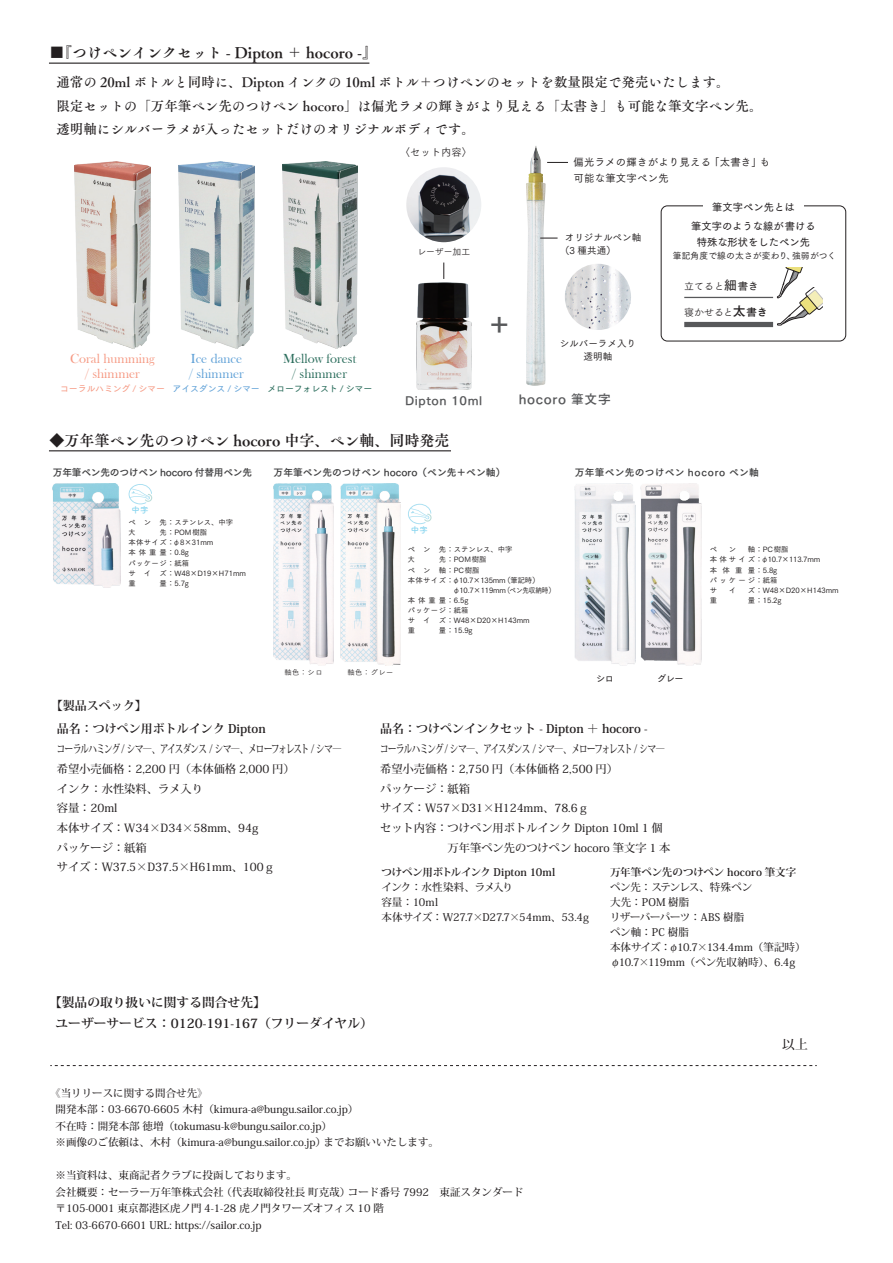
<style>
.page{position:relative;width:893px;height:1263px;background:#fff}
.page>*{position:absolute;margin:0;border:0;box-sizing:border-box;transform-origin:0 0}
.t1{font:32.4px "Tsuku Go Pro D";color:#57585a}
.t2{font:15px "Tsuku A Old Min Pr 6 B";color:#231f20}
.t3{font:13.5px/23.7px "Tsuku A Old Min Pr 6 D";color:#231f20}
.t4{font:13.5px/15px "Bask Old Face";color:#2c6e5d;text-align:center}
.t5{font:13.5px/15px "Bask Old Face";color:#f69b85;text-align:center}
.t6{font:13.5px/15px "Bask Old Face";color:#63a3d8}
.t7{font:700 12.75px/21px "Koz Min Pr 6 N";color:#231f20}
.t8{font:12.75px "Tsuku Go Pro B";letter-spacing:.05em;color:#57585a}
.t9{font:700 12px/22.5px "Koz Min Pr 6 N";color:#231f20}
.t10{font:11.7px "Tsuku Go Pro B";letter-spacing:.05em;color:#57585a}
.t11{font:500 11.25px/19.6px "Koz Min Pr 6 N";color:#231f20;scale:.75 1}
.t12{font:500 10.5px/15px "Koz Min Pr 6 N";color:#231f20}
.t13{font:700 10.5px "Koz Min Pr 6 N";letter-spacing:-.015em;color:#231f20}
.t14{font:10.35px/16.2px "Tsuku Go Pro D";color:#231f20;text-align:center}
.t15{font:10.35px/15.9px "Tsuku Go Pro M";letter-spacing:.025em;color:#231f20}
.t16{font:10.35px "Tsuku Go Pro R";color:#231f20}
.t17{font:9.9px "Tsuku Go Pro R";color:#231f20}
.t18{font:9.75px "Tsuku Go Pro B";color:#3e3e3f}
.t19{font:9.75px "Tsuku Go Pro B";letter-spacing:-.025em;color:#3e3e3f}
.t20{font:9.75px "Tsuku Go Pro B";letter-spacing:.025em;color:#3e3e3f}
.t21{font:9.6px/12.8px "Tsuku Go Pro M";color:#231f20}
.t22{font:9.15px "Tsuku Go Pro D";color:#231f20}
.t23{font:9px "Tsuku Go Pro D";letter-spacing:-.025em;color:#f69b85}
.t24{font:8.85px "Tsuku Go Pro M";letter-spacing:.01em;color:#231f20}
.t25{font:8.85px "Tsuku Go Pro R";color:#231f20}
.t26{font:8.4px "Tsuku A Rd Gothic Std B";color:#88d5ef}
.t27{font:7.35px/10.1px "Tsuku Go Pro M";color:#231f20}
.t28{font:7.35px/10.1px "Tsuku Go Pro M";color:#231f20;scale:.94 1}
.t29{font:7.35px "Tsuku Go Pro M";letter-spacing:-.025em;color:#231f20}
.t30{font:7.2px "Tsuku Go Pro R";letter-spacing:.075em;color:#231f20}
.s1{color:#63a3d8}
.s2{color:#2c6e5d}
.s3{font-family:"Tsuku Go Pro D";font-size:12.9px}
.s4{font-family:"Tsuku Go Pro D";font-size:10.5px}
.s5{font-family:"Tsuku Go Pro B";font-size:12.9px}
.s6{font-family:"Tsuku Go Pro B";font-size:10.5px}
</style>
<div class="page">
<svg style="left:50px;top:1065px;width:767px;height:1px"></svg>
<img style="left:565px;top:264px;width:66px;height:66px;border-radius:33px">
<img style="left:526px;top:146px;width:19px;height:240px">
<div style="left:661px;top:206px;width:185px;height:135px;border:1px solid #231f20;border-radius:6px"></div>
<div style="left:703px;top:199px;width:100px;height:15px;background:#fff"></div>
<hr style="left:684px;top:297px;width:89px;height:1px;background:#57585a">
<div style="left:684px;top:322px;width:89px;height:5px;background:#57585a"></div>
<svg style="left:776px;top:267px;width:47px;height:59px"></svg>
<svg style="left:547px;top:162px;width:21px;height:1px"></svg>
<svg style="left:540px;top:238px;width:18px;height:1px"></svg>
<img style="left:416px;top:283px;width:55px;height:106px">
<img style="left:406px;top:167px;width:75px;height:75px;border-radius:38px">
<svg style="left:444px;top:263px;width:1px;height:16px"></svg>
<img style="left:75px;top:161px;width:76px;height:188px">
<img style="left:178px;top:161px;width:76px;height:188px">
<img style="left:283px;top:161px;width:74px;height:188px">
<hr style="left:49px;top:63px;width:320px;height:1px;background:#231f20">
<hr style="left:49px;top:450px;width:402px;height:1px;background:#231f20">
<img style="left:274px;top:483px;width:60px;height:182px">
<img style="left:340px;top:483px;width:61px;height:182px">
<svg style="left:408px;top:504px;width:24px;height:20px"></svg>
<img style="left:53px;top:484px;width:68px;height:103px">
<svg style="left:129px;top:484px;width:23px;height:20px"></svg>
<img style="left:575px;top:483px;width:60px;height:181px">
<img style="left:640px;top:483px;width:61px;height:182px">
<h2 class="t2" style="left:50px;top:39px;width:329px">■『つけペンインクセット - Dipton ＋ hocoro -』</h2>
<p class="t3" style="left:56px;top:70px;width:708px">通常の 20ml ボトルと同時に、Dipton インクの 10ml ボトル＋つけペンのセットを数量限定で発売いたします。<br>限定セットの「万年筆ペン先のつけペン hocoro」は偏光ラメの輝きがより見える「太書き」も可能な筆文字ペン先。透明軸にシルバーラメが入ったセットだけのオリジナルボディです。</p>
<p class="t16" style="left:400px;top:144px;width:74px">〈セット内容〉</p>
<p class="t15" style="left:573px;top:153px;width:198px">偏光ラメの輝きがより見える「太書き」も可能な筆文字ペン先</p>
<p class="t25" style="left:417px;top:245px;width:54px">レーザー加工</p>
<p class="t21" style="left:560px;top:230px;width:83px;text-indent:5px">オリジナルペン軸（3 種共通）</p>
<p class="t4" style="left:283px;top:351px;width:75px">Mellow forest / shimmer</p>
<p class="t5" style="left:70px;top:351px;width:86px">Coral humming / shimmer</p>
<p class="t6" style="left:189px;top:351px;width:56px">Ice dance / shimmer</p>
<p class="t23" style="left:60px;top:381px;width:314px">コーラルハミング / シマー <span class="s1">アイスダンス / シマー</span> <span class="s2">メローフォレスト / シマー</span></p>
<h1 class="t1" style="left:490px;top:294px;width:20px">+</h1>
<p class="t10" style="left:405px;top:390px;width:79px">Dipton 10ml</p>
<h2 class="t2" style="left:50px;top:427px;width:401px">◆万年筆ペン先のつけペン hocoro 中字、ペン軸、同時発売</h2>
<p class="t21" style="left:560px;top:336px;width:78px;text-align:center">シルバーラメ入り透明軸</p>
<p class="t8" style="left:519px;top:388px;width:93px">hocoro 筆文字</p>
<p class="t14" style="left:712px;top:198px;width:84px">筆文字ペン先とは</p>
<p class="t14" style="left:691px;top:216px;width:126px">筆文字のような線が書ける特殊な形状をしたペン先</p>
<p class="t24" style="left:673px;top:249px;width:165px">筆記角度で線の太さが変わり、強弱がつく</p>
<p class="t17" style="left:684px;top:278px;width:76px">立てると<span class="s3">細</span><span class="s4">書き</span></p>
<p class="t17" style="left:684px;top:304px;width:85px">寝かせると<span class="s5">太</span><span class="s6">書き</span></p>
<p class="t19" style="left:53px;top:464px;width:201px">万年筆ペン先のつけペン hocoro 付替用ペン先</p>
<p class="t18" style="left:274px;top:464px;width:233px">万年筆ペン先のつけペン hocoro（ペン先＋ペン軸）</p>
<p class="t20" style="left:575px;top:464px;width:186px">万年筆ペン先のつけペン hocoro ペン軸</p>
<p class="t26" style="left:132px;top:503px;width:19px">中字</p>
<p class="t27" style="left:129px;top:517px;width:106px">ペ ン 先：ステンレス、中字大</p>
<p class="t28" style="left:129px;top:527px;width:126px;text-indent:31px">先：POM樹脂<br>本体サイズ：φ8×31mm<br>本体重量：0.8g<br>パッケージ：紙箱<br>サ イ ズ：W48×D19×H71mm重</p>
<p class="t27" style="left:159px;top:577px;width:31px">量：5.7g</p>
<p class="t30" style="left:284px;top:667px;width:40px">軸色：シロ</p>
<p class="t30" style="left:347px;top:667px;width:47px">軸色：グレー</p>
<p class="t26" style="left:411px;top:523px;width:19px">中字</p>
<p class="t27" style="left:408px;top:544px;width:106px">ペ ン 先：ステンレス、中字大</p>
<p class="t28" style="left:408px;top:554px;width:141px;text-indent:31px">先：POM樹脂<br>ペ ン 軸：PC樹脂<br>本体サイズ：φ10.7×135mm（筆記時）</p>
<p class="t27" style="left:408px;top:594px;width:123px">本体重量：6.5g<br>パッケージ：紙箱<br>サ イ ズ：W48×D20×H143mm重</p>
<p class="t29" style="left:453px;top:584px;width:104px">φ10.7×119mm（ペン先収納時）</p>
<p class="t27" style="left:439px;top:624px;width:35px">量：15.9g</p>
<p class="t27" style="left:710px;top:544px;width:112px;text-indent:38px">軸：PC樹脂<br>本体サイズ：φ10.7×113.7mm本 体 重 量：5.8g<br>パッケージ：紙箱<br>サ</p>
<p class="t27" style="left:710px;top:544px;width:9px">ペ</p>
<p class="t27" style="left:729px;top:544px;width:9px">ン</p>
<p class="t27" style="left:729px;top:584px;width:9px">イ</p>
<p class="t27" style="left:748px;top:584px;width:92px">ズ：W48×D20×H143mm</p>
<p class="t27" style="left:710px;top:594px;width:9px">重</p>
<p class="t27" style="left:748px;top:594px;width:35px">量：15.2g</p>
<p class="t22" style="left:596px;top:670px;width:19px">シロ</p>
<p class="t22" style="left:657px;top:670px;width:28px">グレー</p>
<p class="t9" style="left:57px;top:695px;width:210px;text-indent:-6px">【製品スペック】<br>品名：つけペン用ボトルインク Dipton</p>
<p class="t11" style="left:57px;top:739px;width:381px">コーラルハミング/ シマ―、アイスダンス / シマ―、メローフォレスト / シマ―希望小売価格：2,200 円（本体価格 2,000 円）<br>インク：水性染料、ラメ入り<br>容量：20ml<br>本体サイズ：W34×D34×58mm、94g<br>パッケージ：紙箱<br>サイズ：W37.5×D37.5×H61mm、100ｇ</p>
<p class="t7" style="left:56px;top:992px;width:319px;text-indent:-6px">【製品の取り扱いに関する問合せ先】<br>ユーザーサービス ： 0120-191-167（フリーダイヤル）</p>
<p class="t9" style="left:380px;top:717px;width:269px">品名：つけペンインクセット - Dipton ＋ hocoro -</p>
<p class="t11" style="left:380px;top:739px;width:389px">コーラルハミング/ シマ―、アイスダンス / シマ―、メローフォレスト / シマ―希望小売価格：2,750 円（本体価格 2,500 円）<br>パッケージ：紙箱<br>サイズ：W57×D31×H124mm、78.6ｇ<br>セット内容：つけペン用ボトルインク Dipton 10ml 1 個　　　　　　万年筆ペン先のつけペン hocoro 筆文字 1 本</p>
<p class="t13" style="left:382px;top:866px;width:175px">つけペン用ボトルインク Dipton 10ml</p>
<p class="t12" style="left:382px;top:880px;width:209px">インク：水性染料、ラメ入り<br>容量：10ml<br>本体サイズ：W27.7×D27.7×54mm、53.4g</p>
<p class="t13" style="left:610px;top:866px;width:188px">万年筆ペン先のつけペン hocoro 筆文字</p>
<p class="t12" style="left:610px;top:880px;width:197px">ペン先：ステンレス、特殊ペン<br>大先：POM 樹脂<br>リザーバーパーツ：ABS 樹脂<br>ペン軸：PC 樹脂<br>本体サイズ：φ10.7×134.4mm（筆記時）φ10.7×119mm（ペン先収納時）、6.4g</p>
<p class="t12" style="left:56px;top:1085px;width:385px;line-height:16.5px;text-indent:-5px">《当リリースに関する問合せ先》<br>開発本部： 03-6670-6605 木村（kimura-a@bungu.sailor.co.jp）<br>不在時： 開発本部 徳増（tokumasu-k@bungu.sailor.co.jp）<br>※画像のご依頼は、木村（kimura-a@bungu.sailor.co.jp）までお願いいたします。</p>
<p class="t12" style="left:56px;top:1167px;width:470px;line-height:16.5px">※当資料は、東商記者クラブに投函しております。<br>会社概要： セーラー万年筆株式会社 （代表取締役社長 町克哉）コード番号 7992　東証スタンダード〒105-0001 東京都港区虎ノ門 4-1-28 虎ノ門タワーズオフィス 10 階<br>Tel: 03-6670-6601 URL: https://sailor.co.jp</p>
</div>
